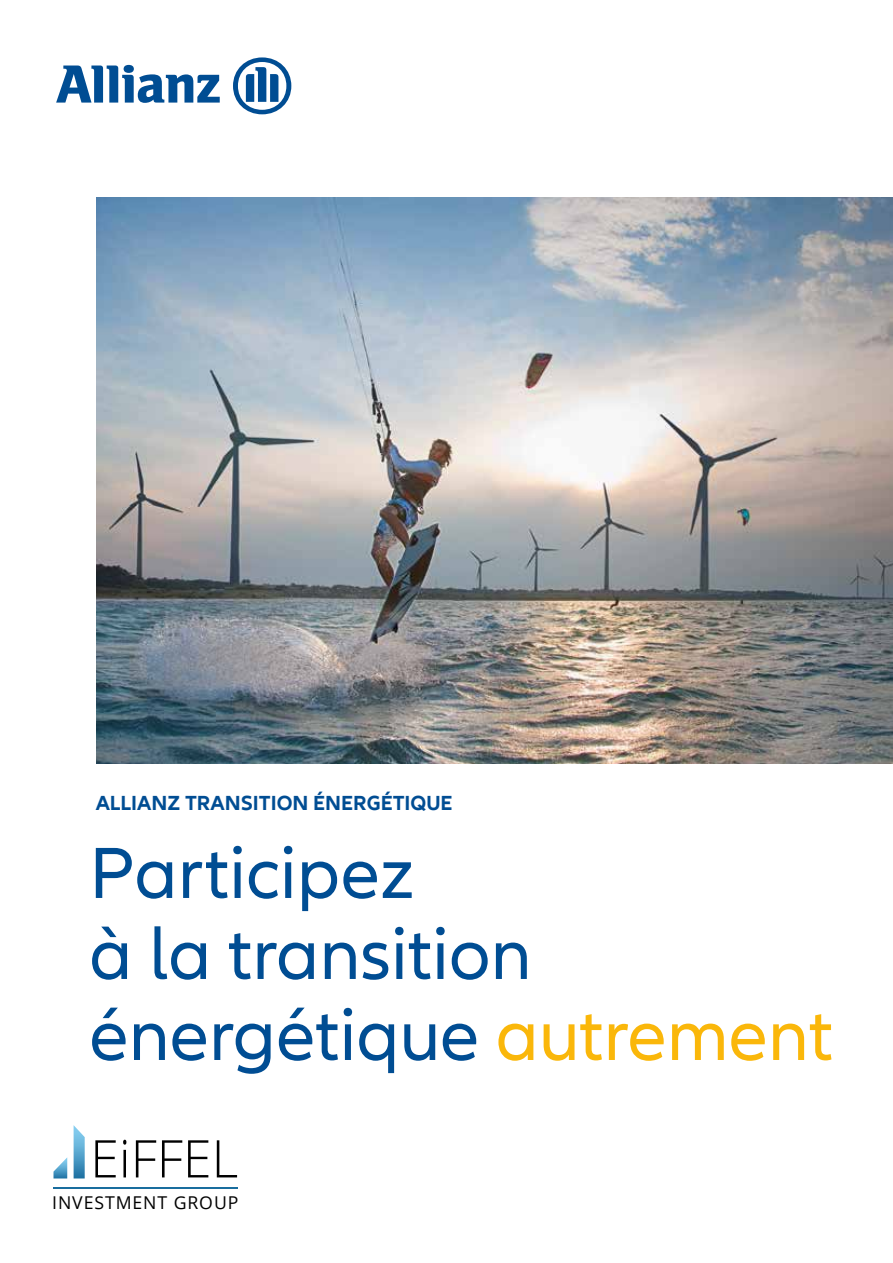
<style>
.page{position:relative;width:893px;height:1263px;background:#fff}
.page>*{position:absolute;margin:0;border:0;box-sizing:border-box;transform-origin:0 0}
.t1{font:75px/81px "Allianz Neo";color:#004d93}
.t2{font:300 52.05px "Open Sans";color:#000}
.t3{font:700 21px "Allianz Neo";color:#004d93}
.t4{font:17.7px "Open Sans";letter-spacing:.05em;color:#000}
.s1{color:#fab70a}
</style>
<div class="page">
<img style="left:97px;top:198px;width:796px;height:565px">
<svg style="left:74px;top:1126px;width:11px;height:52px"></svg>
<svg style="left:54px;top:1158px;width:13px;height:20px"></svg>
<hr style="left:54px;top:1187px;width:184px;height:2px;background:#196d9e">
<svg style="left:56px;top:65px;width:164px;height:38px"></svg>
<svg style="left:233px;top:57px;width:58px;height:57px"></svg>
<p class="t3" style="left:96px;top:791px;width:358px">ALLIANZ TRANSITION ÉNERGÉTIQUE</p>
<p class="t1" style="left:89px;top:834px;width:745px">Participez<br>à la transition énergétique <span class="s1">autrement</span></p>
<p class="t2" style="left:90px;top:1123px;width:150px">EiFFEL</p>
<p class="t4" style="left:52px;top:1190px;width:188px">INVESTMENT GROUP</p>
</div>
